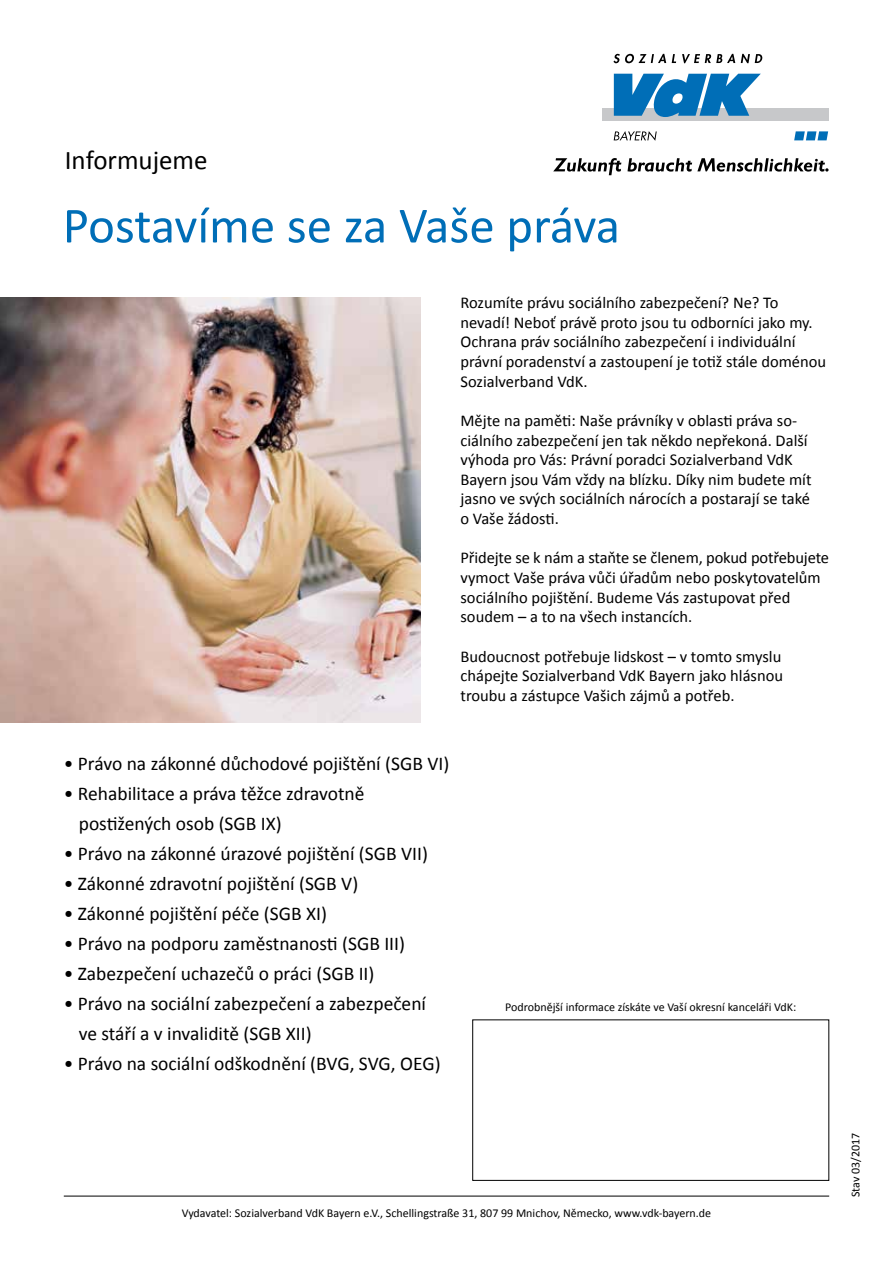
<style>
.page{position:relative;width:893px;height:1263px;background:#fff}
.page>*{position:absolute;margin:0;border:0;box-sizing:border-box;transform-origin:0 0}
.t1{font:51px "Calibri";letter-spacing:-.01em;color:#006eb7}
.t2{font:27px "Calibri";color:#000}
.t3{font:19.5px/30px "Calibri";color:#000}
.t4{font:16.5px/19.6px "Calibri";color:#000}
.t5{font:12px "Calibri";color:#000}
</style>
<div class="page">
<svg style="left:553px;top:158px;width:68px;height:17px"></svg>
<svg style="left:627px;top:158px;width:201px;height:14px"></svg>
<div style="left:602px;top:109px;width:227px;height:12px;background:#c7c8ca"></div>
<svg style="left:613px;top:54px;width:53px;height:9px"></svg>
<svg style="left:672px;top:54px;width:4px;height:9px"></svg>
<svg style="left:682px;top:54px;width:53px;height:9px"></svg>
<svg style="left:741px;top:54px;width:22px;height:9px"></svg>
<svg style="left:614px;top:131px;width:43px;height:10px"></svg>
<svg style="left:614px;top:74px;width:147px;height:43px"></svg>
<svg style="left:794px;top:131px;width:34px;height:9px"></svg>
<hr style="left:64px;top:1196px;width:765px;height:1px;background:#000">
<img style="left:0;top:298px;width:421px;height:425px">
<div style="left:472px;top:1019px;width:357px;height:162px;border:1px solid #000"></div>
<h2 class="t2" style="left:65px;top:143px;width:144px">Informujeme</h2>
<h1 class="t1" style="left:63px;top:193px;width:559px">Postavíme se za Vaše práva</h1>
<p class="t4" style="left:460px;top:293px;width:367px">Rozumíte právu sociálního zabezpečení? Ne? To nevadí! Neboť právě proto jsou tu odborníci jako my.<br>Ochrana práv sociálního zabezpečení i individuální právní poradenství a zastoupení je totiž stále doménou Sozialverband VdK.</p>
<p class="t4" style="left:460px;top:411px;width:353px">Mějte na paměti: Naše právníky v oblasti práva so&shy;ciálního zabezpečení jen tak někdo nepřekoná. Další výhoda pro Vás: Právní poradci Sozialverband VdK Bayern jsou Vám vždy na blízku. Díky nim budete mít jasno ve svých sociálních nárocích a postarají se také o Vaše žádosti.</p>
<p class="t4" style="left:460px;top:548px;width:370px">Přidejte se k nám a staňte se členem, pokud potřebujete vymoct Vaše práva vůči úřadům nebo poskytovatelům sociálního pojištění. Budeme Vás zastupovat před soudem – a to na všech instancích.</p>
<p class="t4" style="left:460px;top:646px;width:324px;text-align:justify">Budoucnost potřebuje lidskost – v tomto smyslu chápejte Sozialverband VdK Bayern jako hlásnou troubu a zástupce Vašich zájmů a potřeb.</p>
<p class="t3" style="left:64px;top:749px;width:387px">• Právo na zákonné důchodové pojištění (SGB VI)</p>
<p class="t3" style="left:79px;top:779px;width:287px;text-indent:-15px">• Rehabilitace a práva těžce zdravotně postižených osob (SGB IX)</p>
<p class="t3" style="left:64px;top:839px;width:366px">• Právo na zákonné úrazové pojištění (SGB VII)</p>
<p class="t3" style="left:64px;top:869px;width:296px">• Zákonné zdravotní pojištění (SGB V)</p>
<p class="t3" style="left:64px;top:899px;width:265px">• Zákonné pojištění péče (SGB XI)</p>
<p class="t3" style="left:64px;top:929px;width:343px">• Právo na podporu zaměstnanosti (SGB III)</p>
<p class="t3" style="left:64px;top:959px;width:312px">• Zabezpečení uchazečů o práci (SGB II)</p>
<p class="t3" style="left:79px;top:989px;width:349px;text-indent:-15px">• Právo na sociální zabezpečení a zabezpečení ve stáří a v invaliditě (SGB XII)</p>
<p class="t3" style="left:64px;top:1049px;width:378px">• Právo na sociální odškodnění (BVG, SVG, OEG)</p>
<p class="t5" style="left:505px;top:1000px;width:293px">Podrobnější informace získáte ve Vaší okresní kanceláři VdK:</p>
<p class="t5" style="left:182px;top:1206px;width:531px">Vydavatel: Sozialverband VdK Bayern e.V., Schellingstraße 31, 807 99 Mnichov, Německo, www.vdk-bayern.de</p>
<p class="t5" style="left:848px;top:1197px;width:66px;rotate:-90deg">Stav 03/2017</p>
</div>
